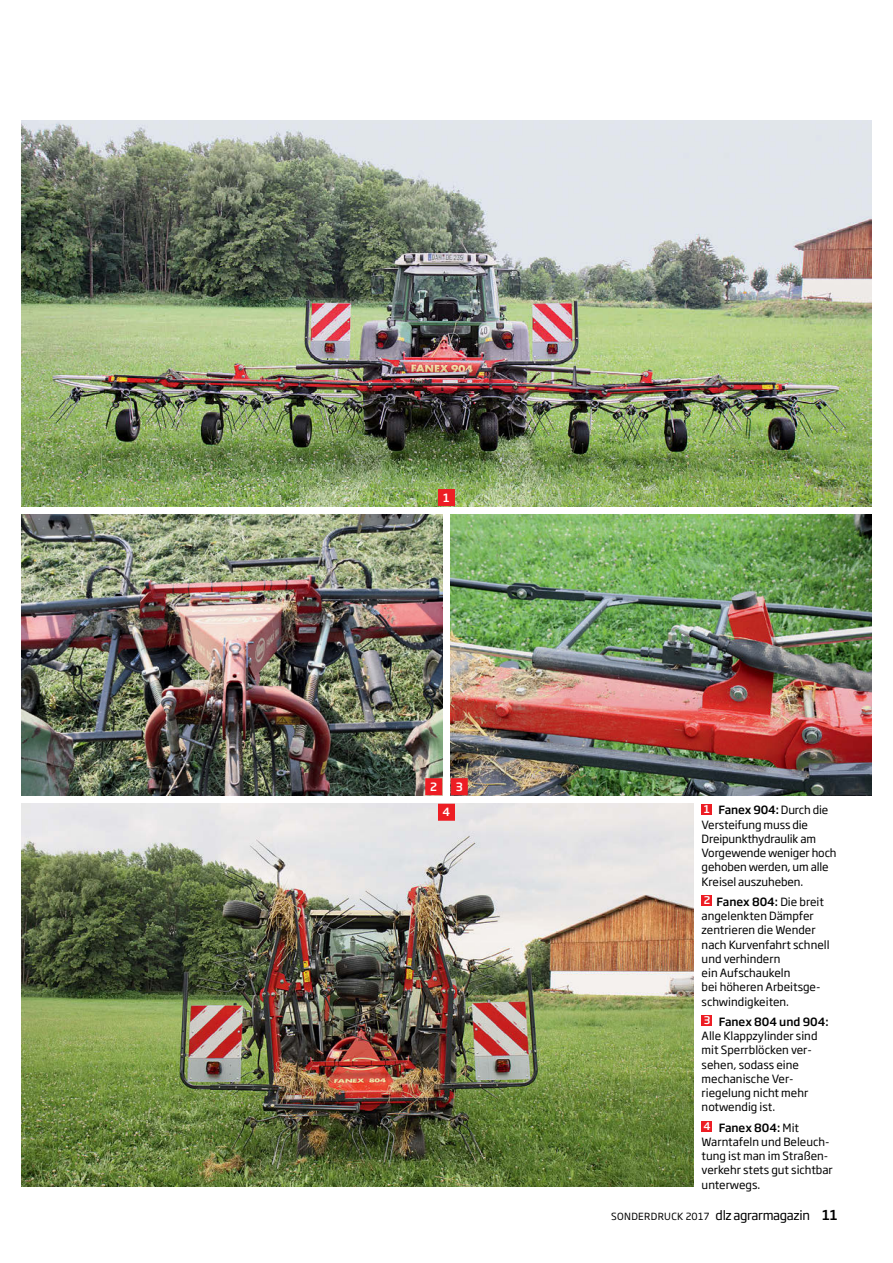
<style>
.page{position:relative;width:893px;height:1263px;background:#fff}
.page>*{position:absolute;margin:0;border:0;box-sizing:border-box;transform-origin:0 0}
.t1{font:11.25px/14.2px "Soho Gothic Pro";color:#000}
.t2{font:500 11.25px "Soho Gothic Pro";color:#fff}
.t3{font:9.75px "Soho Gothic Pro";letter-spacing:.035em;color:#000}
.s1{font-weight:500;font-size:10.5px;color:#fff}
.s2{font-weight:500}
.s3{font-size:12.75px}
.s4{font-weight:500;font-size:13.5px}
</style>
<div class="page">
<img style="left:21px;top:120px;width:851px;height:386px">
<img style="left:21px;top:804px;width:672px;height:382px">
<img style="left:451px;top:514px;width:421px;height:281px">
<img style="left:21px;top:514px;width:421px;height:281px">
<div style="left:702px;top:804px;width:10px;height:10px;background:#ed1d24"></div>
<div style="left:702px;top:895px;width:10px;height:11px;background:#ed1d24"></div>
<div style="left:702px;top:1015px;width:10px;height:11px;background:#ed1d24"></div>
<div style="left:702px;top:1121px;width:10px;height:10px;background:#ed1d24"></div>
<div style="left:439px;top:490px;width:15px;height:15px;background:#ed1d24"></div>
<div style="left:438px;top:489px;width:17px;height:17px;border:2px solid #ed1d24"></div>
<div style="left:426px;top:779px;width:15px;height:15px;background:#ed1d24"></div>
<div style="left:425px;top:778px;width:17px;height:17px;border:2px solid #ed1d24"></div>
<div style="left:451px;top:779px;width:16px;height:15px;background:#ed1d24"></div>
<div style="left:451px;top:778px;width:17px;height:17px;border:2px solid #ed1d24"></div>
<div style="left:439px;top:804px;width:15px;height:16px;background:#ed1d24"></div>
<div style="left:438px;top:804px;width:17px;height:17px;border:2px solid #ed1d24"></div>
<p class="t2" style="left:443px;top:488px;width:8px">1</p>
<p class="t2" style="left:430px;top:778px;width:8px">2</p>
<p class="t2" style="left:456px;top:778px;width:9px">3</p>
<p class="t2" style="left:443px;top:803px;width:9px">4</p>
<p class="t1" style="left:702px;top:802px;width:137px"><span class="s1">1</span> <span class="s2">Fanex 904:</span> Durch die<br>Versteifung muss die<br>Dreipunkthydraulik am<br>Vorgewende weniger hoch gehoben werden, um alle<br>Kreisel auszuheben.</p>
<p class="t1" style="left:702px;top:894px;width:129px"><span class="s1">2</span> <span class="s2">Fanex 804:</span> Die breit angelenkten Dämpfer zentrieren die Wender nach Kurvenfahrt schnell und verhindern<br>ein Aufschaukeln<br>bei höheren Arbeitsge&shy;schwindigkeiten.</p>
<p class="t1" style="left:702px;top:1014px;width:128px"><span class="s1">3</span> <span class="s2">Fanex 804 und 904:<br></span>Alle Klappzylinder sind mit Sperrblöcken ver&shy;sehen, sodass eine mechanische Ver&shy;riegelung nicht mehr notwendig ist.</p>
<p class="t1" style="left:702px;top:1119px;width:133px"><span class="s1">4</span> <span class="s2">Fanex 804:</span> Mit<br>Warntafeln und Beleuch&shy;tung ist man im Straßen&shy;verkehr stets gut sichtbar unterwegs.</p>
<p class="t3" style="left:611px;top:1209px;width:228px">SONDERDRUCK 2017 <span class="s3">dlz agrarmagazin</span> <span class="s4">11</span></p>
</div>
